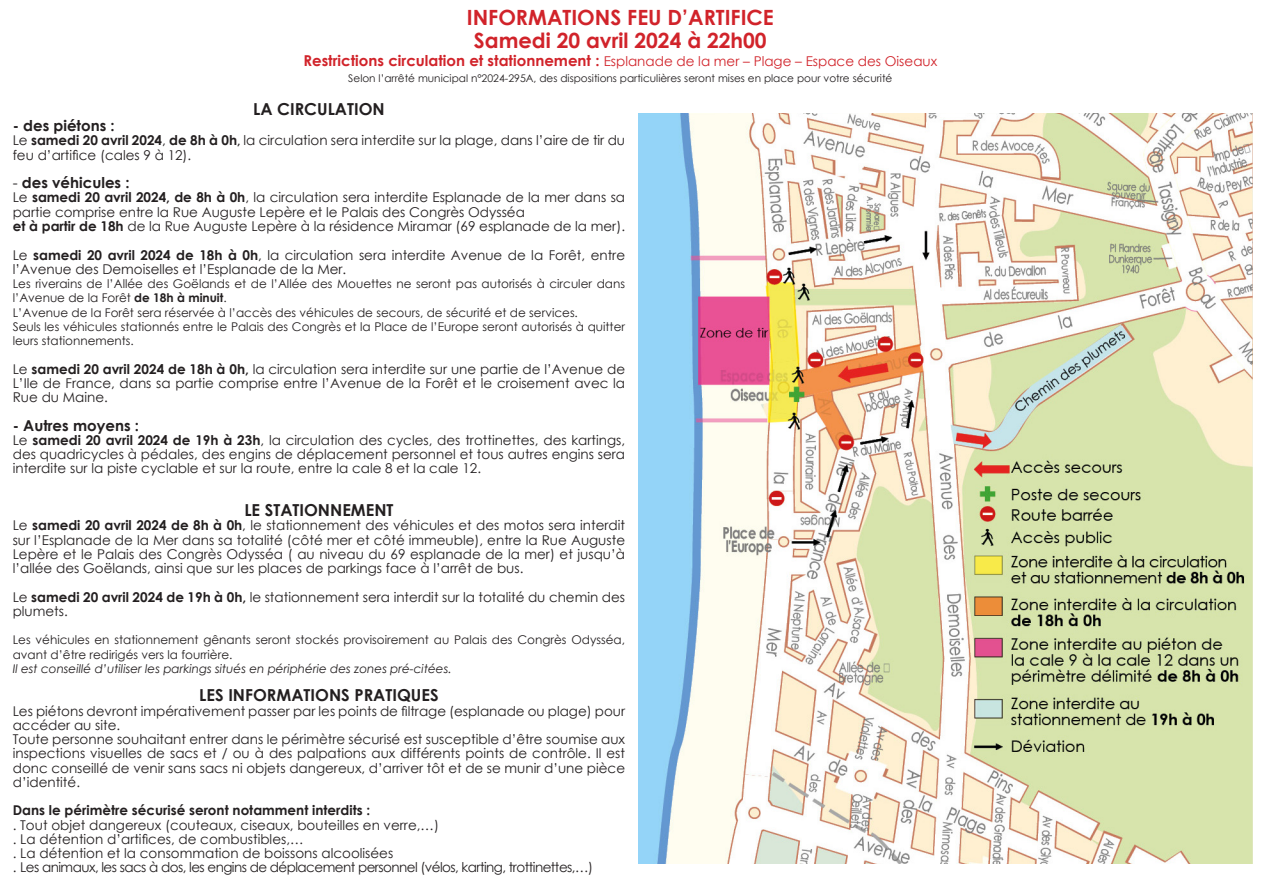
<style>
.page{position:relative;width:1263px;height:893px;background:#fff}
.page>*{position:absolute;margin:0;border:0;box-sizing:border-box;transform-origin:0 0}
.t1{font:700 21px "Century Gothic";color:#d1232a}
.t2{font:700 16.5px "Century Gothic";color:#231f20}
.t3{font:700 15px "Century Gothic";color:#d1232a}
.t4{font:700 15px "Century Gothic";color:#231f20}
.t5{font:13.5px/14.2px "Century Gothic";color:#231f20}
.t6{font:13.5px "Century Gothic";letter-spacing:-.04em;color:#231f20}
.t7{font:700 13.5px "Century Gothic";color:#231f20}
.t8{font:12px/14.2px "Century Gothic";color:#231f20}
.t9{font:italic 12px "Century Gothic";color:#231f20}
.t10{font:10.5px "Century Gothic";color:#231f20}
.s1{font-weight:400;font-size:13.5px}
.s2{font-weight:700}
.s3{font-weight:700;font-size:12px}
.s4{font-weight:400}
</style>
<div class="page">
<img style="left:639px;top:114px;width:613px;height:749px">
<p class="t1" style="left:467px;top:2px;width:309px">INFORMATIONS FEU D’ARTIFICE</p>
<p class="t1" style="left:474px;top:24px;width:294px">Samedi 20 avril 2024 à 22h00</p>
<p class="t3" style="left:303px;top:49px;width:635px">Restrictions circulation et stationnement : <span class="s1">Esplanade de la mer – Plage – Espace des Oiseaux</span></p>
<p class="t10" style="left:348px;top:71px;width:546px">Selon l’arrêté municipal n°2024-295A, des dispositions particulières seront mises en place pour votre sécurité</p>
<p class="t2" style="left:253px;top:96px;width:133px">LA CIRCULATION</p>
<p class="t4" style="left:13px;top:114px;width:103px">- des piétons :</p>
<p class="t5" style="left:13px;top:133px;width:614px">Le <span class="s2">samedi 20 avril 2024</span>, <span class="s2">de 8h à 0h</span><span class="s3">,</span> la circulation sera interdite sur la plage, dans l’aire de tir du feu d’artifice (cales 9 à 12).</p>
<p class="t4" style="left:13px;top:171px;width:118px"><span class="s4">-</span> des véhicules :</p>
<p class="t5" style="left:13px;top:190px;width:614px">Le <span class="s2">samedi 20 avril 2024, de 8h à 0h</span>, la circulation sera interdite Esplanade de la mer dans sa partie comprise entre la Rue Auguste Lepère et le Palais des Congrès Odysséa</p>
<p class="t5" style="left:13px;top:219px;width:614px"><span class="s2">et à partir de 18h</span> de la Rue Auguste Lepère à la résidence Miramar (69 esplanade de la mer).</p>
<p class="t5" style="left:13px;top:247px;width:614px">Le <span class="s2">samedi 20 avril 2024 de 18h à 0h</span>, la circulation sera interdite Avenue de la Forêt, entre l’Avenue des Demoiselles et l’Esplanade de la Mer.</p>
<p class="t8" style="left:13px;top:276px;width:614px">Les riverains de l’Allée des Goëlands et de l’Allée des Mouettes ne seront pas autorisés à circuler dans l’Avenue de la Forêt <span class="s2">de 18h à minuit</span>.</p>
<p class="t8" style="left:13px;top:305px;width:567px">L’Avenue de la Forêt sera réservée à l’accès des véhicules de secours, de sécurité et de services.</p>
<p class="t8" style="left:13px;top:319px;width:614px">Seuls les véhicules stationnés entre le Palais des Congrès et la Place de l’Europe seront autorisés à quitter leurs stationnements.</p>
<p class="t5" style="left:13px;top:361px;width:614px;text-align:justify">Le <span class="s2">samedi 20 avril 2024 de 18h à 0h,</span> la circulation sera interdite sur une partie de l’Avenue de L’Ile de France, dans sa partie comprise entre l’Avenue de la Forêt et le croisement avec la Rue du Maine.</p>
<p class="t4" style="left:13px;top:414px;width:128px">- Autres moyens :</p>
<p class="t5" style="left:13px;top:433px;width:614px;text-align:justify">Le <span class="s2">samedi 20 avril 2024 de 19h à 23h</span>, la circulation des cycles, des trottinettes, des kartings, des quadricycles à pédales, des engins de déplacement personnel et tous autres engins sera interdite sur la piste cyclable et sur la route, entre la cale 8 et la cale 12.</p>
<p class="t2" style="left:244px;top:497px;width:151px">LE STATIONNEMENT</p>
<p class="t5" style="left:13px;top:518px;width:614px;text-align:justify">Le <span class="s2">samedi 20 avril 2024 de 8h à 0h</span>, le stationnement des véhicules et des motos sera interdit sur l’Esplanade de la Mer dans sa totalité (côté mer et côté immeuble), entre la Rue Auguste Lepère et le Palais des Congrès Odysséa ( au niveau du 69 esplanade de la mer) et jusqu’à l’allée des Goëlands, ainsi que sur les places de parkings face à l’arrêt de bus.</p>
<p class="t5" style="left:13px;top:589px;width:614px">Le <span class="s2">samedi 20 avril 2024 de 19h à 0h,</span> le stationnement sera interdit sur la totalité du chemin des plumets.</p>
<p class="t8" style="left:13px;top:633px;width:614px">Les véhicules en stationnement gênants seront stockés provisoirement au Palais des Congrès Odysséa, avant d’être redirigés vers la fourrière.</p>
<p class="t9" style="left:13px;top:660px;width:440px">Il est conseillé d’utiliser les parkings situés en périphérie des zones pré-citées.</p>
<p class="t2" style="left:199px;top:683px;width:241px">LES INFORMATIONS PRATIQUES</p>
<p class="t5" style="left:13px;top:703px;width:614px">Les piétons devront impérativement passer par les points de filtrage (esplanade ou plage) pour accéder au site.</p>
<p class="t5" style="left:13px;top:732px;width:614px;text-align:justify">Toute personne souhaitant entrer dans le périmètre sécurisé est susceptible d’être soumise aux inspections visuelles de sacs et / ou à des palpations aux différents points de contrôle. Il est donc conseillé de venir sans sacs ni objets dangereux, d’arriver tôt et de se munir d’une pièce d’identité.</p>
<p class="t7" style="left:13px;top:800px;width:359px">Dans le périmètre sécurisé seront notamment interdits :</p>
<p class="t5" style="left:13px;top:817px;width:428px">. Tout objet dangereux (couteaux, ciseaux, bouteilles en verre,…)</p>
<p class="t5" style="left:13px;top:832px;width:292px">. La détention d’artifices, de combustibles,…</p>
<p class="t5" style="left:13px;top:846px;width:382px">. La détention et la consommation de boissons alcoolisées</p>
<p class="t6" style="left:13px;top:858px;width:582px">. Les animaux, les sacs à dos, les engins de déplacement personnel (vélos, karting, trottinettes,…)</p>
</div>
